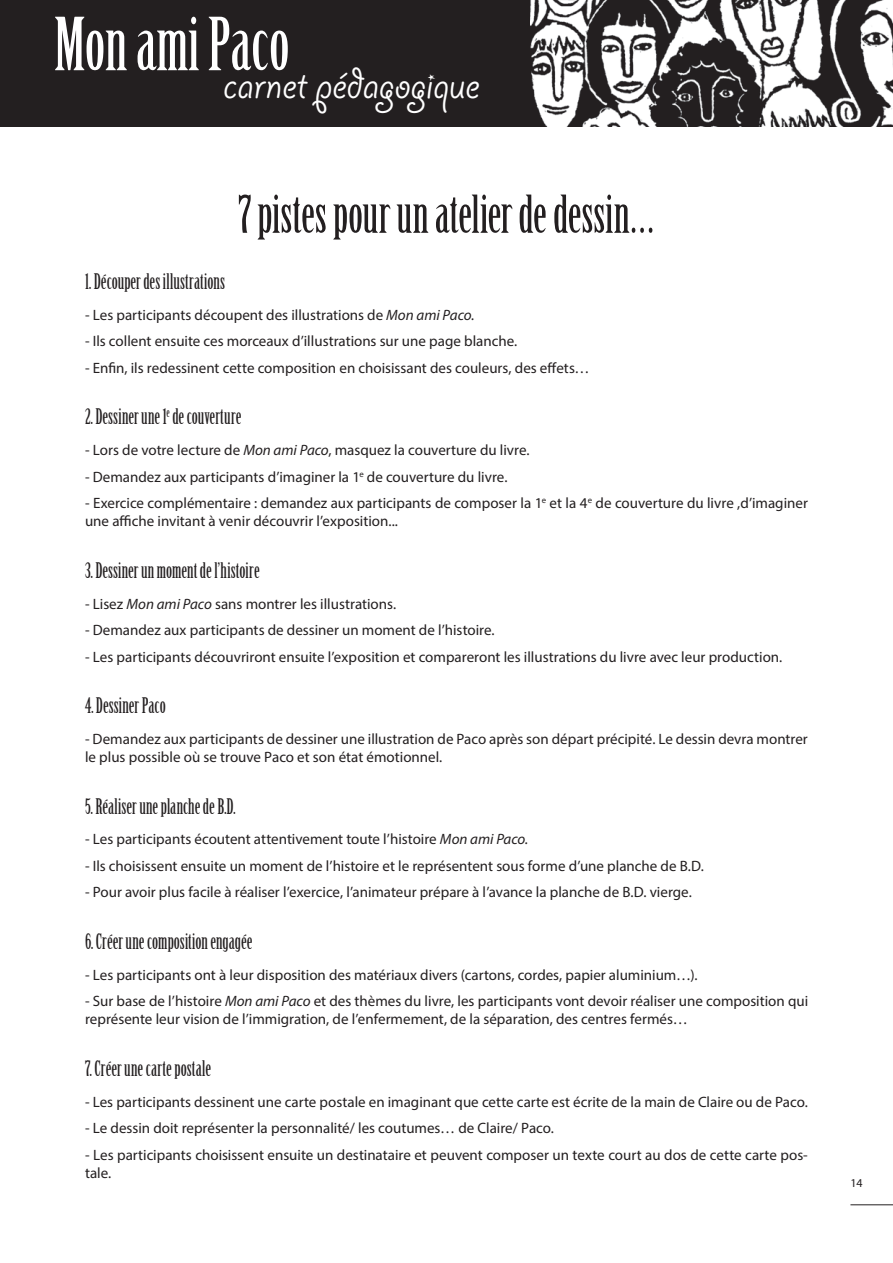
<style>
.page{position:relative;width:893px;height:1263px;background:#fff}
.page>*{position:absolute;margin:0;border:0;box-sizing:border-box;transform-origin:0 0}
.t1{font:71.25px "Birch Std";color:#fff}
.t2{font:51px "Birch Std";letter-spacing:-.005em;color:#231f20}
.t3{font:48.45px "Giddyup Std";letter-spacing:-.005em;color:#fff}
.t4{font:21px "Birch Std";color:#231f20}
.t5{font:15px/18px "Myriad Pro";color:#231f20}
.t6{font:12px "Myriad Pro";color:#231f20}
.s1{font-style:italic}
</style>
<div class="page">
<div style="left:0;top:0;width:893px;height:127px;background:#231f20"></div>
<img style="left:531px;top:0;width:362px;height:127px">
<hr style="left:850px;top:1204px;width:43px;height:1px;background:#231f20">
<h1 class="t1" style="left:54px;top:11px;width:237px">Mon ami Paco</h1>
<h3 class="t3" style="left:223px;top:63px;width:258px">carnet pédagogique</h3>
<h2 class="t2" style="left:238px;top:190px;width:418px">7 pistes pour un atelier de dessin…</h2>
<h3 class="t4" style="left:85px;top:271px;width:142px">1. Découper des illustrations</h3>
<p class="t5" style="left:85px;top:307px;width:391px">- Les participants découpent des illustrations de <span class="s1">Mon ami Paco.</span></p>
<p class="t5" style="left:85px;top:334px;width:434px">- Ils collent ensuite ces morceaux d’illustrations sur une page blanche.</p>
<p class="t5" style="left:85px;top:360px;width:506px">- Enfin, ils redessinent cette composition en choisissant des couleurs, des effets…</p>
<h3 class="t4" style="left:85px;top:407px;width:158px">2. Dessiner une 1<sup>e</sup> de couverture</h3>
<p class="t5" style="left:85px;top:442px;width:446px">- Lors de votre lecture de <span class="s1">Mon ami Paco</span>, masquez la couverture du livre.</p>
<p class="t5" style="left:85px;top:469px;width:424px">- Demandez aux participants d’imaginer la 1<sup>e</sup> de couverture du livre.</p>
<p class="t5" style="left:85px;top:495px;width:724px">- Exercice complémentaire : demandez aux participants de composer la 1<sup>e</sup> et la 4<sup>e</sup> de couverture du livre ,d’imaginer une affiche invitant à venir découvrir l’exposition...</p>
<h3 class="t4" style="left:85px;top:560px;width:176px">3. Dessiner un moment de l’histoire</h3>
<p class="t5" style="left:85px;top:596px;width:313px">- Lisez <span class="s1">Mon ami Paco</span> sans montrer les illustrations.</p>
<p class="t5" style="left:85px;top:622px;width:411px">- Demandez aux participants de dessiner un moment de l’histoire.</p>
<p class="t5" style="left:85px;top:649px;width:699px">- Les participants découvriront ensuite l’exposition et compareront les illustrations du livre avec leur production.</p>
<h3 class="t4" style="left:85px;top:696px;width:82px">4. Dessiner Paco</h3>
<p class="t5" style="left:85px;top:731px;width:724px">- Demandez aux participants de dessiner une illustration de Paco après son départ précipité. Le dessin devra montrer le plus possible où se trouve Paco et son état émotionnel.</p>
<h3 class="t4" style="left:85px;top:796px;width:152px">5. Réaliser une planche de B.D.</h3>
<p class="t5" style="left:85px;top:832px;width:445px">- Les participants écoutent attentivement toute l’histoire <span class="s1">Mon ami Paco.</span></p>
<p class="t5" style="left:85px;top:858px;width:620px">- Ils choisissent ensuite un moment de l’histoire et le représentent sous forme d’une planche de B.D.</p>
<p class="t5" style="left:85px;top:885px;width:608px">- Pour avoir plus facile à réaliser l’exercice, l’animateur prépare à l’avance la planche de B.D. vierge.</p>
<h3 class="t4" style="left:85px;top:932px;width:169px">6. Créer une composition engagée</h3>
<p class="t5" style="left:85px;top:967px;width:614px">- Les participants ont à leur disposition des matériaux divers (cartons, cordes, papier aluminium…).</p>
<p class="t5" style="left:85px;top:994px;width:725px">- Sur base de l’histoire <span class="s1">Mon ami Paco</span> et des thèmes du livre, les participants vont devoir réaliser une composition qui représente leur vision de l’immigration, de l’enfermement, de la séparation, des centres fermés…</p>
<h3 class="t4" style="left:85px;top:1059px;width:128px">7. Créer une carte postale</h3>
<p class="t5" style="left:85px;top:1094px;width:724px">- Les participants dessinent une carte postale en imaginant que cette carte est écrite de la main de Claire ou de Paco.</p>
<p class="t5" style="left:85px;top:1121px;width:470px">- Le dessin doit représenter la personnalité/ les coutumes… de Claire/ Paco.</p>
<p class="t5" style="left:85px;top:1147px;width:724px">- Les participants choisissent ensuite un destinataire et peuvent composer un texte court au dos de cette carte pos&shy;tale.</p>
<p class="t6" style="left:850px;top:1178px;width:14px">14</p>
</div>
